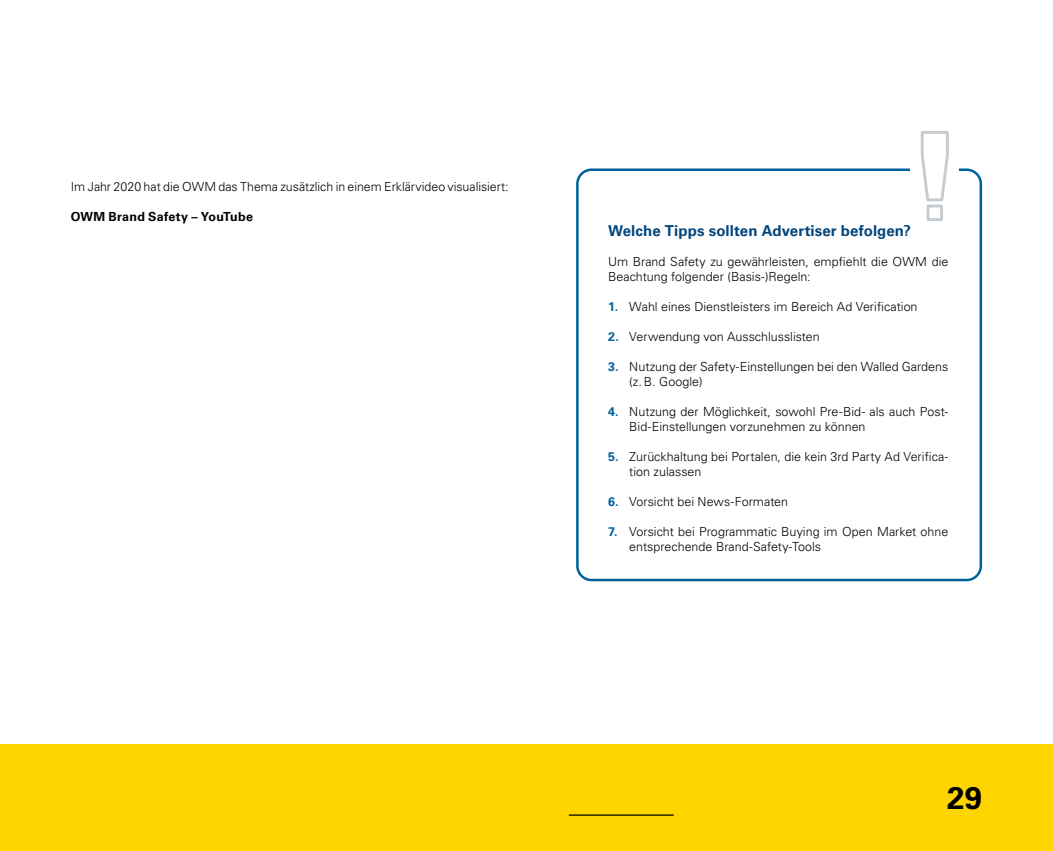
<style>
.page{position:relative;width:1053px;height:851px;background:#fff}
.page>*{position:absolute;margin:0;border:0;box-sizing:border-box;transform-origin:0 0}
.t1{font:700 31.25px "Univers LT Std";color:#000}
.t2{font:700 15px "Univers LT Std";letter-spacing:.01em;color:#00457c}
.t3{font:300 12.5px/15px "Univers LT Std";color:#000}
.t4{font:700 12.5px "Univers LT Std";letter-spacing:.02em;color:#000}
.s1{font-weight:700;color:#00609c}
</style>
<div class="page">
<div style="left:576px;top:168px;width:405px;height:413px;border:2px solid #00609c;border-radius:14px"></div>
<div style="left:910px;top:140px;width:49px;height:58px;background:#fff"></div>
<div style="left:926px;top:204px;width:16px;height:17px;border:3px solid #c6ccd0"></div>
<svg style="left:920px;top:131px;width:29px;height:71px"></svg>
<div style="left:0;top:744px;width:1052px;height:106px;background:#ffd500"></div>
<hr style="left:568px;top:814px;width:105px;height:1px;background:#000">
<p class="t3" style="left:71px;top:179px;width:439px">Im Jahr 2020 hat die OWM das Thema zusätzlich in einem Erklärvideo visualisiert:</p>
<p class="t4" style="left:71px;top:209px;width:184px">OWM Brand Safety – YouTube</p>
<p class="t2" style="left:608px;top:222px;width:304px">Welche Tipps sollten Advertiser befolgen?</p>
<p class="t3" style="left:608px;top:254px;width:342px">Um Brand Safety zu gewährleisten, empfiehlt die OWM die<br>Beachtung folgender (Basis-)Regeln:</p>
<p class="t3" style="left:608px;top:299px;width:311px"><span class="s1">1.</span> Wahl eines Dienstleisters im Bereich Ad Verification</p>
<p class="t3" style="left:608px;top:329px;width:213px"><span class="s1">2.</span> Verwendung von Ausschlusslisten</p>
<p class="t3" style="left:629px;top:359px;width:320px;text-indent:-21px"><span class="s1">3.</span> Nutzung der Safety-Einstellungen bei den Walled Gardens (z. B. Google)</p>
<p class="t3" style="left:629px;top:404px;width:320px;text-indent:-21px"><span class="s1">4.</span> Nutzung der Möglichkeit, sowohl Pre-Bid- als auch Post-<br>Bid-Einstellungen vorzunehmen zu können</p>
<p class="t3" style="left:629px;top:449px;width:320px;text-indent:-21px"><span class="s1">5.</span> Zurückhaltung bei Portalen, die kein 3rd Party Ad Verifica&shy;tion zulassen</p>
<p class="t3" style="left:608px;top:494px;width:182px"><span class="s1">6.</span> Vorsicht bei News-Formaten</p>
<p class="t3" style="left:629px;top:524px;width:320px;text-indent:-21px"><span class="s1">7.</span> Vorsicht bei Programmatic Buying im Open Market ohne entsprechende Brand-Safety-Tools</p>
<h1 class="t1" style="left:946px;top:779px;width:37px">29</h1>
</div>
